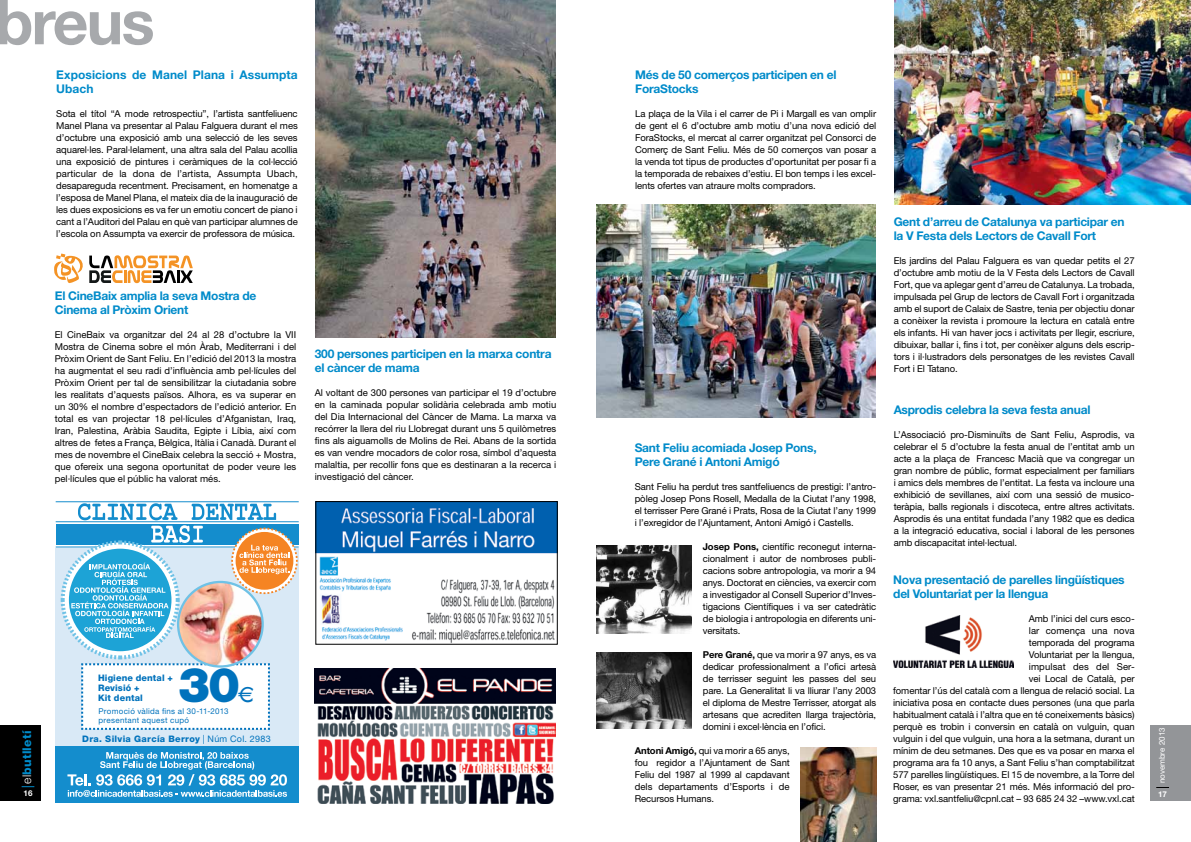
<style>
.page{position:relative;width:1191px;height:842px;background:#fff}
.page>*{position:absolute;margin:0;border:0;box-sizing:border-box;transform-origin:0 0}
.t1{font:700 62px "Helvetica Neue LT Std";letter-spacing:-.03em;color:#a7a9ac}
.t2{font:900 48px "Helvetica Neue LT Std";color:#0072bc}
.t3{font:700 12px/14px "Helvetica Neue LT Std";letter-spacing:-.02em;color:#008bca}
.t4{font:700 12px/14px "Helvetica Neue LT Std";letter-spacing:.005em;color:#008bca}
.t5{font:800 12px "Helvetica Neue LT Std";letter-spacing:.02em;color:#008bca}
.t6{font:9.5px/12px "Helvetica Neue LT Std";letter-spacing:-.01em;color:#000;text-align:justify}
.t7{font:800 9px "Helvetica Neue LT Std";letter-spacing:.035em;color:#0072bc}
.t8{font:800 9px/10px "Helvetica Neue LT Std";letter-spacing:.015em;color:#0072bc}
.t9{font:8px/9px "Helvetica Neue LT Std";letter-spacing:.035em;color:#0072bc}
.t10{font:8px "Helvetica Neue LT Std";color:#fff}
.t11{font:700 8px "Helvetica Neue LT Std";color:#fff}
.s1{font-weight:700}
.s2{font-family:"Euro Classic";font-weight:400;font-size:22px}
.s3{font-weight:300;color:#fff}
.s4{font-weight:400}
</style>
<div class="page">
<div style="left:0;top:725px;width:41px;height:76px;background:#000"></div>
<svg style="left:22px;top:786px;width:12px;height:1px"></svg>
<div style="left:56px;top:548px;width:243px;height:200px;background:#d9e9f6"></div>
<div style="left:55px;top:746px;width:244px;height:56px;background:#148dcd"></div>
<hr style="left:56px;top:501px;width:243px;height:1px;background:#148dcd">
<hr style="left:56px;top:521px;width:243px;height:1px;background:#148dcd">
<hr style="left:56px;top:547px;width:243px;height:1px;background:#148dcd">
<svg style="left:67px;top:752px;width:220px;height:45px"></svg>
<div style="left:1150px;top:725px;width:41px;height:76px;background:#939598"></div>
<svg style="left:1156px;top:787px;width:13px;height:1px"></svg>
<img style="left:317px;top:503px;width:238px;height:139px">
<div style="left:315px;top:501px;width:242px;height:143px;border:1px solid #000"></div>
<svg style="left:59px;top:503px;width:240px;height:227px"></svg>
<img style="left:178px;top:582px;width:85px;height:84px;border-radius:42px">
<div style="left:177px;top:581px;width:87px;height:87px;border:2px solid #6fc2e6;border-radius:50%"></div>
<img style="left:314px;top:668px;width:241px;height:136px">
<img style="left:315px;top:0;width:240px;height:337px">
<img style="left:894px;top:0;width:297px;height:204px">
<img style="left:596px;top:545px;width:95px;height:89px">
<img style="left:596px;top:652px;width:95px;height:77px">
<img style="left:800px;top:748px;width:76px;height:94px">
<img style="left:596px;top:204px;width:279px;height:214px">
<img style="left:893px;top:616px;width:121px;height:51px">
<svg style="left:54px;top:254px;width:139px;height:29px"></svg>
<h1 class="t1" style="left:-4px;top:-16px;width:161px">breus</h1>
<p class="t4" style="left:56px;top:68px;width:243px">Exposicions de Manel Plana i Assumpta<br>Ubach</p>
<p class="t6" style="left:56px;top:108px;width:243px">Sota el títol “A mode retrospectiu”, l’artista santfeliuenc Manel Plana va presentar al Palau Falguera durant el mes d’octubre una exposició amb una selecció de les seves aquarel·les. Paral·lelament, una altra sala del Palau acollia una exposició de pintures i ceràmiques de la col·lecció particular de la dona de l’artista, Assumpta Ubach, desapareguda recentment. Precisament, en homenatge a l’esposa de Manel Plana, el mateix dia de la inauguració de les dues exposicions es va fer un emotiu concert de piano i cant a l’Auditori del Palau en què van participar alumnes de l’escola on Assumpta va exercir de professora de música.</p>
<p class="t3" style="left:635px;top:68px;width:203px">Més de 50 comerços participen en el<br>ForaStocks</p>
<p class="t6" style="left:635px;top:108px;width:242px">La plaça de la Vila i el carrer de Pi i Margall es van omplir de gent el 6 d’octubre amb motiu d’una nova edició del ForaStocks, el mercat al carrer organitzat pel Consorci de Comerç de Sant Feliu. Més de 50 comerços van posar a la venda tot tipus de productes d’oportunitat per posar fi a la temporada de rebaixes d’estiu. El bon temps i les excel· lents ofertes van atraure molts compradors.</p>
<p class="t3" style="left:893px;top:215px;width:232px">Gent d’arreu de Catalunya va participar en la V Festa dels Lectors de Cavall Fort</p>
<p class="t6" style="left:893px;top:255px;width:242px">Els jardins del Palau Falguera es van quedar petits el 27 d’octubre amb motiu de la V Festa dels Lectors de Cavall Fort, que va aplegar gent d’arreu de Catalunya. La trobada, impulsada pel Grup de lectors de Cavall Fort i organitzada amb el suport de Calaix de Sastre, tenia per objectiu donar a conèixer la revista i promoure la lectura en català entre els infants. Hi van haver jocs i activitats per llegir, escriure, dibuixar, ballar i, fins i tot, per conèixer alguns dels escrip&shy;tors i il·lustradors dels personatges de les revistes Cavall Fort i El Tatano.</p>
<p class="t3" style="left:893px;top:403px;width:198px">Asprodis celebra la seva festa anual</p>
<p class="t6" style="left:893px;top:429px;width:242px">L’Associació pro-Disminuïts de Sant Feliu, Asprodis, va celebrar el 5 d’octubre la festa anual de l’entitat amb un acte a la plaça de Francesc Macià que va congregar un gran nombre de públic, format especialment per familiars i amics dels membres de l’entitat. La festa va incloure una exhibició de sevillanes, així com una sessió de musico&shy;teràpia, balls regionals i discoteca, entre altres activitats.<br>Asprodis és una entitat fundada l’any 1982 que es dedica a la integració educativa, social i laboral de les persones amb discapacitat intel·lectual.</p>
<p class="t3" style="left:55px;top:289px;width:203px">El CineBaix amplia la seva Mostra de<br>Cinema al Pròxim Orient</p>
<p class="t6" style="left:55px;top:329px;width:243px">El CineBaix va organitzar del 24 al 28 d’octubre la VII Mostra de Cinema sobre el món Àrab, Mediterrani i del Pròxim Orient de Sant Feliu. En l’edició del 2013 la mostra ha augmentat el seu radi d’influència amb pel·lícules del Pròxim Orient per tal de sensibilitzar la ciutadania sobre les realitats d’aquests països. Alhora, es va superar en un 30% el nombre d’espectadors de l’edició anterior. En total es van projectar 18 pel·lícules d’Afganistan, Iraq, Iran, Palestina, Aràbia Saudita, Egipte i Líbia, així com altres de fetes a França, Bèlgica, Itàlia i Canadà. Durant el mes de novembre el CineBaix celebra la secció + Mostra, que ofereix una segona oportunitat de poder veure les pel·lícules que el públic ha valorat més.</p>
<p class="t3" style="left:315px;top:346px;width:238px">300 persones participen en la marxa contra el càncer de mama</p>
<p class="t6" style="left:315px;top:386px;width:243px">Al voltant de 300 persones van participar el 19 d’octubre en la caminada popular solidària celebrada amb motiu del Dia Internacional del Càncer de Mama. La marxa va recórrer la llera del riu Llobregat durant uns 5 quilòmetres fins als aiguamolls de Molins de Rei. Abans de la sortida es van vendre mocadors de color rosa, símbol d’aquesta malaltia, per recollir fons que es destinaran a la recerca i investigació del càncer.</p>
<p class="t3" style="left:635px;top:441px;width:183px">Sant Feliu acomiada Josep Pons,<br>Pere Grané i Antoni Amigó</p>
<p class="t6" style="left:635px;top:481px;width:243px">Sant Feliu ha perdut tres santfeliuencs de prestigi: l’antro&shy;pòleg Josep Pons Rosell, Medalla de la Ciutat l’any 1998, el terrisser Pere Grané i Prats, Rosa de la Ciutat l’any 1999 i l’exregidor de l’Ajuntament, Antoni Amigó i Castells.</p>
<p class="t6" style="left:703px;top:541px;width:175px"><span class="s1">Josep Pons,</span> científic reconegut interna&shy;cionalment i autor de nombroses publi&shy;cacions sobre antropologia, va morir a 94 anys. Doctorat en ciències, va exercir com a investigador al Consell Superior d’Inves&shy;tigacions Científiques i va ser catedràtic de biologia i antropologia en diferents uni&shy;versitats.</p>
<p class="t6" style="left:703px;top:649px;width:175px"><span class="s1">Pere Grané,</span> que va morir a 97 anys, es va dedicar professionalment a l’ofici artesà de terrisser seguint les passes del seu pare. La Generalitat li va lliurar l’any 2003 el diploma de Mestre Terrisser, atorgat als artesans que acrediten llarga trajectòria, domini i excel·lència en l’ofici.</p>
<p class="t6" style="left:635px;top:745px;width:157px"><span class="s1">Antoni Amigó,</span> qui va morir a 65 anys, fou regidor a l’Ajuntament de Sant Feliu del 1987 al 1999 al capdavant dels departaments d’Esports i de Recursos Humans.</p>
<p class="t3" style="left:893px;top:572px;width:233px">Nova presentació de parelles lingüístiques del Voluntariat per la llengua</p>
<p class="t6" style="left:893px;top:612px;width:243px;text-align:right">Amb l’inici del curs esco-<br>lar comença una nova<br>temporada del programa<br>Voluntariat per la llengua,<br>impulsat des del Ser-<br>vei Local de Català, per<br>fomentar l’ús del català com a llengua de relació social. La iniciativa posa en contacte dues persones (una que parla habitualment català i l’altra que en té coneixements bàsics) perquè es trobin i conversin en català on vulguin, quan vulguin i del que vulguin, una hora a la setmana, durant un mínim de deu setmanes. Des que es va posar en marxa el programa ara fa 10 anys, a Sant Feliu s’han comptabilitzat 577 parelles lingüístiques. El 15 de novembre, a la Torre del Roser, es van presentar 21 més. Més informació del pro&shy;grama: vxl.santfeliu@cpnl.cat – 93 685 24 32 –www.vxl.cat</p>
<h2 class="t2" style="left:178px;top:656px;width:77px">30<span class="s2">D</span></h2>
<p class="t8" style="left:98px;top:673px;width:76px">Higiene dental +<br>Revisió +<br>Kit dental</p>
<p class="t9" style="left:99px;top:706px;width:131px">Promoció vàlida fins al 30-11-2013 presentant aquest cupó</p>
<p class="t10" style="left:1157px;top:783px;width:57px;rotate:-90deg">novembre 2013</p>
<p class="t5" style="left:20px;top:784px;width:55px;rotate:-90deg"><span class="s3">el</span>butlletí</p>
<p class="t11" style="left:24px;top:788px;width:10px">16</p>
<p class="t11" style="left:1158px;top:789px;width:10px">17</p>
<p class="t7" style="left:82px;top:733px;width:190px">Dra. Silvia García Berroy <span class="s4">| Núm Col. 2983</span></p>
</div>
